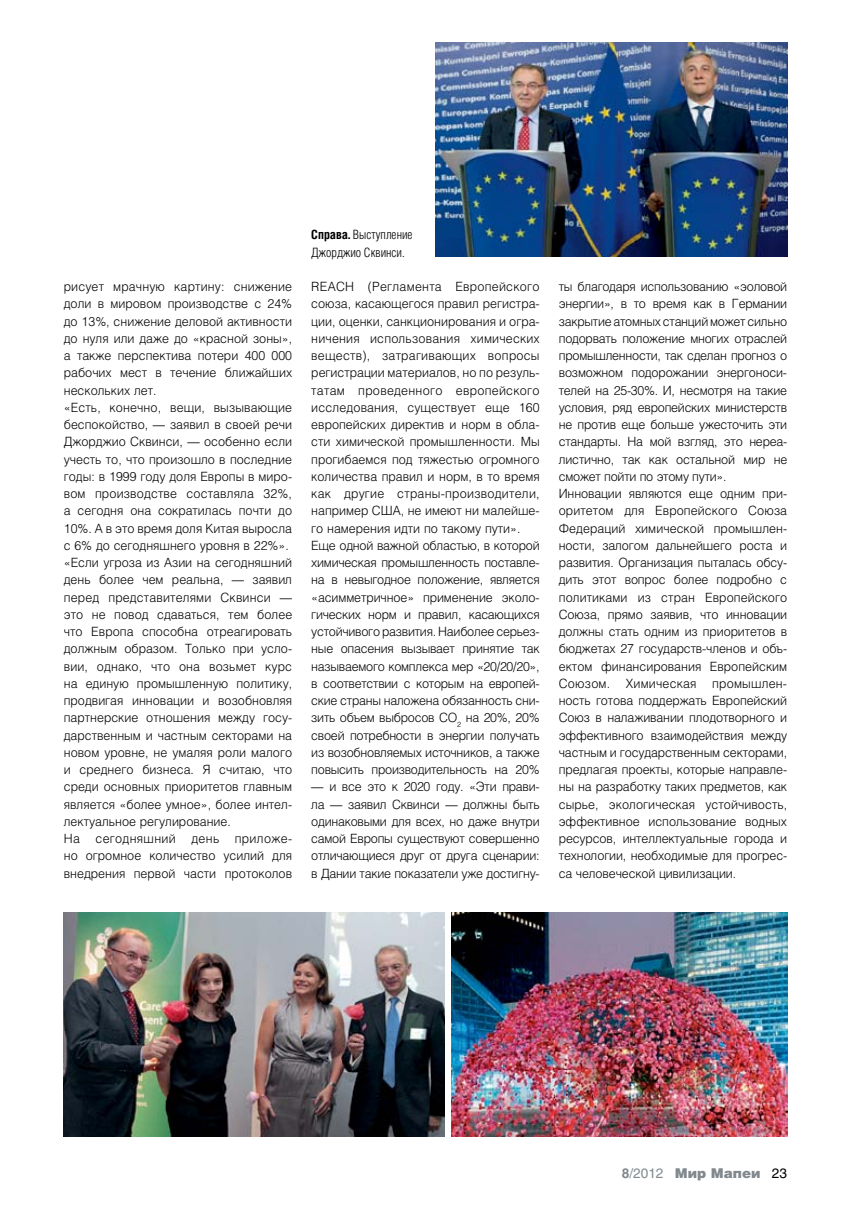
<style>
.page{position:relative;width:851px;height:1212px;background:#fff}
.page>*{position:absolute;margin:0;border:0;box-sizing:border-box;transform-origin:0 0}
.t1{font:900 13.5px "Helios";color:#81898e}
.t2{font:300 12.9px/17.2px "Helios Cond";color:#000}
.t3{font:300 12.75px/17.2px "Helios";color:#000}
.s1{font-weight:700;font-size:12.75px}
.s2{font-weight:700}
.s3{font-weight:400}
.s4{font-weight:400;color:#000}
</style>
<div class="page">
<img style="left:435px;top:43px;width:352px;height:214px">
<img style="left:64px;top:912px;width:380px;height:224px">
<img style="left:451px;top:912px;width:336px;height:224px">
<p class="t2" style="left:311px;top:226px;width:103px"><span class="s1">Справа.</span> Выступление<br>Джорджио Сквинси.</p>
<p class="t3" style="left:64px;top:278px;width:230px">рисует мрачную картину: снижение доли в мировом производстве с 24% до 13%, снижение деловой активности до нуля или даже до «красной зоны», а также перспектива потери 400 000 рабочих мест в течение ближайших нескольких лет.<br>«Есть, конечно, вещи, вызывающие беспокойство, — заявил в своей речи Джорджио Сквинси, — особенно если учесть то, что произошло в последние годы: в 1999 году доля Европы в миро&shy;вом производстве составляла 32%, а сегодня она сократилась почти до 10%. А в это время доля Китая выросла с 6% до сегодняшнего уровня в 22%». «Если угроза из Азии на сегодняшний день более чем реальна, — заявил перед представителями Сквинси — это не повод сдаваться, тем более что Европа способна отреагировать должным образом. Только при усло&shy;вии, однако, что она возьмет курс на единую промышленную политику, продвигая инновации и возобновляя партнерские отношения между госу&shy;дарственным и частным секторами на новом уровне, не умаляя роли малого и среднего бизнеса. Я считаю, что среди основных приоритетов главным является «более умное», более интел&shy;лектуальное регулирование.<br>На сегодняшний день приложе&shy;но огромное количество усилий для внедрения первой части протоколов</p>
<p class="t3" style="left:311px;top:278px;width:230px">REACH (Регламента Европейского союза, касающегося правил регистра&shy;ции, оценки, санкционирования и огра&shy;ничения использования химических веществ), затрагивающих вопросы регистрации материалов, но по резуль&shy;татам проведенного европейского исследования, существует еще 160 европейских директив и норм в обла&shy;сти химической промышленности. Мы прогибаемся под тяжестью огромного количества правил и норм, в то время как другие страны-производители, например США, не имеют ни малейше&shy;го намерения идти по такому пути».<br>Еще одной важной областью, в которой химическая промышленность поставле&shy;на в невыгодное положение, является «асимметричное» применение эколо&shy;гических норм и правил, касающихся устойчивого развития. Наиболее серьез&shy;ные опасения вызывает принятие так называемого комплекса мер «20/20/20», в соответствии с которым на европей&shy;ские страны наложена обязанность сни&shy;зить объем выбросов СО<sub>2</sub> на 20%, 20% своей потребности в энергии получать из возобновляемых источников, а также повысить производительность на 20%</p>
<p class="t3" style="left:311px;top:778px;width:230px;text-align:justify">— и все это к 2020 году. «Эти прави&shy;ла — заявил Сквинси — должны быть одинаковыми для всех, но даже внутри самой Европы существуют совершенно отличающиеся друг от друга сценарии: в Дании такие показатели уже достигну-</p>
<p class="t3" style="left:558px;top:278px;width:230px">ты благодаря использованию «эоловой энергии», в то время как в Германии закрытие атомных станций может сильно подорвать положение многих отраслей промышленности, так сделан прогноз о возможном подорожании энергоноси&shy;телей на 25-30%. И, несмотря на такие условия, ряд европейских министерств не против еще больше ужесточить эти стандарты. На мой взгляд, это нереа&shy;листично, так как остальной мир не сможет пойти по этому пути».<br>Инновации являются еще одним при&shy;оритетом для Европейского Союза Федераций химической промышлен&shy;ности, залогом дальнейшего роста и развития. Организация пыталась обсу&shy;дить этот вопрос более подробно с политиками из стран Европейского Союза, прямо заявив, что инновации должны стать одним из приоритетов в бюджетах 27 государств-членов и объ&shy;ектом финансирования Европейским Союзом. Химическая промышлен&shy;ность готова поддержать Европейский Союз в налаживании плодотворного и эффективного взаимодействия между частным и государственным секторами, предлагая проекты, которые направле&shy;ны на разработку таких предметов, как сырье, экологическая устойчивость, эффективное использование водных ресурсов, интеллектуальные города и технологии, необходимые для прогрес&shy;са человеческой цивилизации.</p>
<p class="t1" style="left:621px;top:1164px;width:167px"><span class="s2">8</span><span class="s3">/2012</span> Мир Мапеи <span class="s4">23</span></p>
</div>
